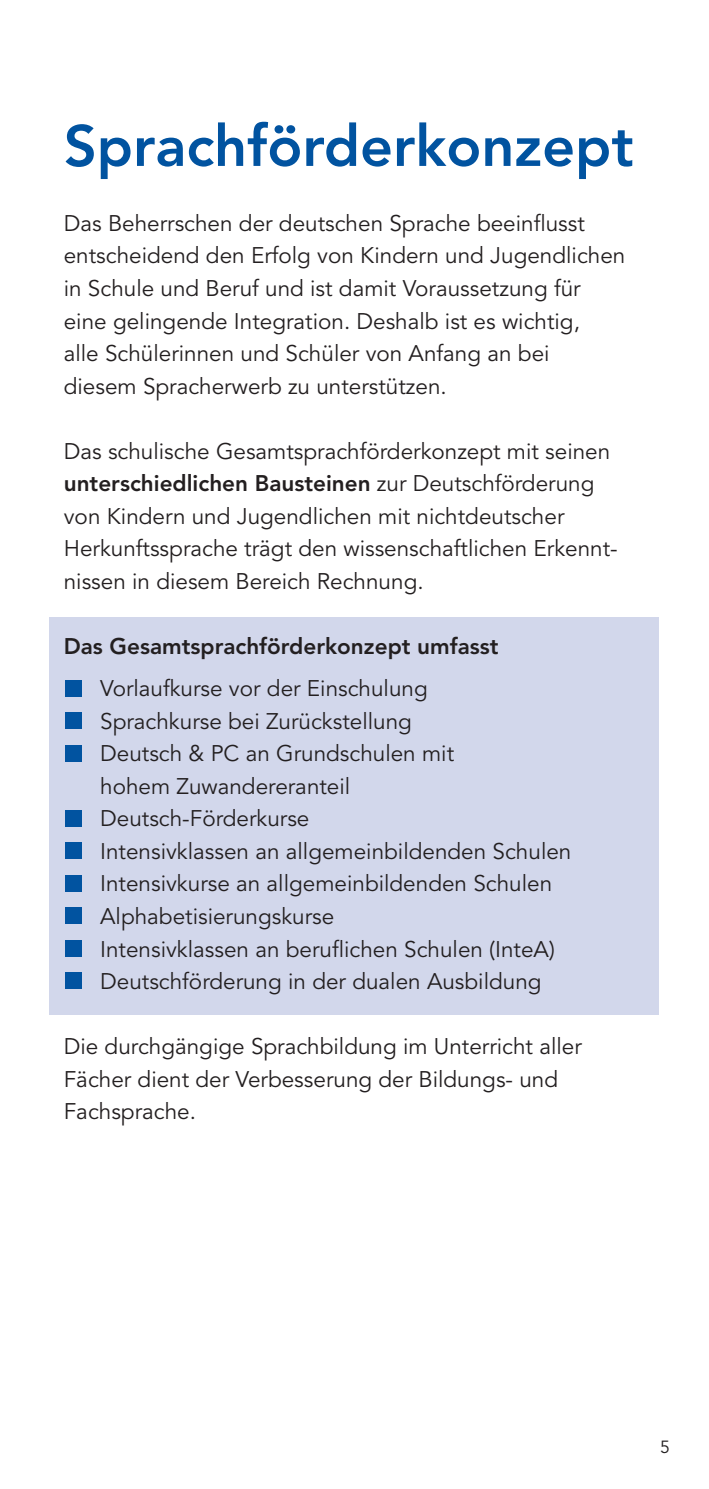
<style>
.page{position:relative;width:709px;height:1489px;background:#fff}
.page>*{position:absolute;margin:0;border:0;box-sizing:border-box;transform-origin:0 0}
.t1{font:800 57.5px "Avenir LT Std";color:#0153a0}
.t2{font:22.5px/32.5px "Avenir LT Std";color:#231f20}
.t3{font:800 22.5px "Avenir LT Std";color:#231f20}
.t4{font:17.5px "Avenir LT Std";color:#231f20}
.s1{font-weight:800}
</style>
<div class="page">
<div style="left:50px;top:617px;width:609px;height:397px;background:#d2d7eb"></div>
<div style="left:65px;top:679px;width:17px;height:17px;background:#0153a0"></div>
<div style="left:65px;top:712px;width:17px;height:17px;background:#0153a0"></div>
<div style="left:65px;top:744px;width:17px;height:17px;background:#0153a0"></div>
<div style="left:65px;top:809px;width:17px;height:17px;background:#0153a0"></div>
<div style="left:65px;top:842px;width:17px;height:17px;background:#0153a0"></div>
<div style="left:65px;top:874px;width:17px;height:17px;background:#0153a0"></div>
<div style="left:65px;top:907px;width:17px;height:17px;background:#0153a0"></div>
<div style="left:65px;top:939px;width:17px;height:17px;background:#0153a0"></div>
<div style="left:65px;top:972px;width:17px;height:17px;background:#0153a0"></div>
<h1 class="t1" style="left:64px;top:122px;width:571px">Sprachförderkonzept</h1>
<p class="t2" style="left:64px;top:209px;width:522px">Das Beherrschen der deutschen Sprache beeinflusst</p>
<p class="t2" style="left:64px;top:241px;width:563px">entscheidend den Erfolg von Kindern und Jugendlichen in Schule und Beruf und ist damit Voraussetzung für</p>
<p class="t2" style="left:64px;top:306px;width:517px">eine gelingende Integration. Deshalb ist es wichtig,</p>
<p class="t2" style="left:64px;top:339px;width:487px">alle Schülerinnen und Schüler von Anfang an bei</p>
<p class="t2" style="left:64px;top:371px;width:384px">diesem Spracherwerb zu unterstützen.</p>
<p class="t2" style="left:64px;top:436px;width:548px">Das schulische Gesamtsprachförderkonzept mit seinen <span class="s1">unterschiedlichen Bausteinen</span> zur Deutschförderung</p>
<p class="t2" style="left:64px;top:501px;width:502px">von Kindern und Jugendlichen mit nichtdeutscher</p>
<p class="t2" style="left:64px;top:534px;width:555px">Herkunftssprache trägt den wissenschaftlichen Erkennt&shy;nissen in diesem Bereich Rechnung.</p>
<h2 class="t3" style="left:64px;top:636px;width:436px">Das Gesamtsprachförderkonzept umfasst</h2>
<p class="t2" style="left:100px;top:674px;width:329px">Vorlaufkurse vor der Einschulung</p>
<p class="t2" style="left:100px;top:706px;width:313px">Sprachkurse bei Zurückstellung</p>
<p class="t2" style="left:100px;top:739px;width:355px">Deutsch &amp; PC an Grundschulen mit hohem Zuwandereranteil</p>
<p class="t2" style="left:100px;top:804px;width:211px">Deutsch-Förderkurse</p>
<p class="t2" style="left:100px;top:836px;width:473px">Intensivklassen an allgemeinbildenden Schulen</p>
<p class="t2" style="left:100px;top:869px;width:453px">Intensivkurse an allgemeinbildenden Schulen</p>
<p class="t2" style="left:100px;top:901px;width:236px">Alphabetisierungskurse</p>
<p class="t2" style="left:100px;top:934px;width:456px">Intensivklassen an beruflichen Schulen (InteA)</p>
<p class="t2" style="left:100px;top:966px;width:443px">Deutschförderung in der dualen Ausbildung</p>
<p class="t2" style="left:64px;top:1031px;width:519px">Die durchgängige Sprachbildung im Unterricht aller</p>
<p class="t2" style="left:64px;top:1064px;width:496px">Fächer dient der Verbesserung der Bildungs- und</p>
<p class="t2" style="left:64px;top:1096px;width:134px">Fachsprache.</p>
<p class="t4" style="left:660px;top:1439px;width:11px">5</p>
</div>
